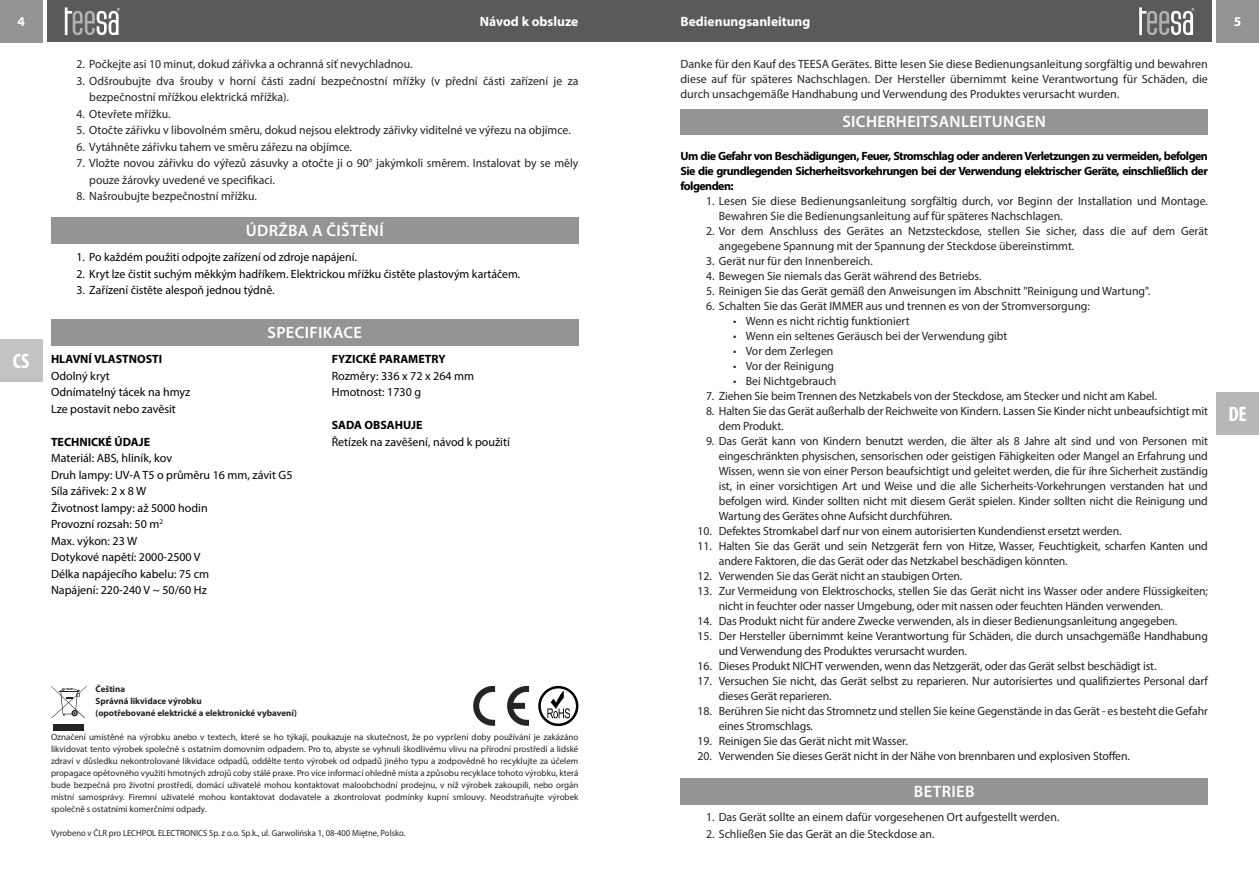
<style>
.page{position:relative;width:1259px;height:893px;background:#fff}
.page>*{position:absolute;margin:0;border:0;box-sizing:border-box;transform-origin:0 0}
.t1{font:700 condensed 21px "Myriad Pro";color:#fff}
.t2{font:600 16.5px "Myriad Pro";letter-spacing:.02em;color:#fff}
.t3{font:700 13.5px "Myriad Pro";color:#fff}
.t4{font:12px/15px "Myriad Pro";letter-spacing:-.01em;color:#222}
.t5{font:12px/16.5px "Myriad Pro";color:#000}
.t6{font:700 12px/15px "Myriad Pro";letter-spacing:-.01em;color:#000;text-align:justify}
.t7{font:12px/15px "Myriad Pro";color:#242424;text-align:justify}
.t8{font:9px/12px "Myriad Pro";color:#242424;text-align:justify}
.t9{font:9px "Myriad Pro";color:#242424;scale:.95 1}
.t10{font:700 9px/12px "Myriad Pro";color:#242424}
</style>
<div class="page">
<div style="left:51px;top:217px;width:527px;height:26px;background:#949494"></div>
<div style="left:51px;top:319px;width:527px;height:26px;background:#949494"></div>
<div style="left:53px;top:724px;width:31px;height:7px;background:#242424"></div>
<svg style="left:51px;top:686px;width:36px;height:32px"></svg>
<svg style="left:473px;top:685px;width:56px;height:41px"></svg>
<svg style="left:538px;top:686px;width:40px;height:40px"></svg>
<div style="left:0;top:0;width:43px;height:43px;background:#949494"></div>
<div style="left:47px;top:0;width:582px;height:42px;background:#5a5a5a"></div>
<svg style="left:65px;top:7px;width:55px;height:28px"></svg>
<div style="left:0;top:339px;width:43px;height:43px;background:#c3c3c3"></div>
<div style="left:680px;top:109px;width:528px;height:25px;background:#949494"></div>
<div style="left:629px;top:0;width:583px;height:42px;background:#5a5a5a"></div>
<div style="left:1216px;top:0;width:43px;height:43px;background:#949494"></div>
<svg style="left:1139px;top:7px;width:55px;height:28px"></svg>
<div style="left:1216px;top:392px;width:43px;height:43px;background:#b7b7b7"></div>
<div style="left:680px;top:778px;width:528px;height:27px;background:#949494"></div>
<p class="t3" style="left:18px;top:16px;width:9px">4</p>
<p class="t3" style="left:448px;top:16px;width:131px">Bedienungsanleitung</p>
<p class="t3" style="left:680px;top:16px;width:131px">Bedienungsanleitung</p>
<p class="t3" style="left:1234px;top:16px;width:9px">5</p>
<p class="t3" style="left:480px;top:16px;width:100px">Návod k obsluze</p>
<p class="t3" style="left:680px;top:16px;width:93px">Návod k obsluz</p>
<h1 class="t1" style="left:13px;top:352px;width:18px">CS</h1>
<p class="t4" style="left:77px;top:58px;width:337px">2. Počkejte asi 10 minut, dokud zářivka a ochranná síť nevychladnou.</p>
<p class="t4" style="left:89px;top:73px;width:491px;line-height:16.5px;text-indent:-13px">3. Odšroubujte dva šrouby v horní části zadní bezpečnostní mřížky (v přední části zařízení je za bezpečnostní mřížkou elektrická mřížka).</p>
<p class="t4" style="left:77px;top:107px;width:96px">4. Otevřete mřížku.</p>
<p class="t4" style="left:77px;top:124px;width:496px">5. Otočte zářivku v libovolném směru, dokud nejsou elektrody zářivky viditelné ve výřezu na objímce.</p>
<p class="t4" style="left:77px;top:140px;width:277px">6. Vytáhněte zářivku tahem ve směru zářezu na objímce.</p>
<p class="t4" style="left:89px;top:156px;width:490px;line-height:16.5px;text-indent:-13px">7. Vložte novou zářivku do výřezů zásuvky a otočte ji o 90° jakýmkoli směrem. Instalovat by se měly pouze žárovky uvedené ve specifikaci.</p>
<p class="t4" style="left:77px;top:190px;width:182px">8. Našroubujte bezpečnostní mřížku.</p>
<h2 class="t2" style="left:246px;top:223px;width:139px">ÚDRŽBA A ČIŠTĚNÍ</h2>
<p class="t5" style="left:77px;top:250px;width:282px">1. Po každém použiti odpojte zařízení od zdroje napájení.</p>
<p class="t5" style="left:77px;top:267px;width:445px">2. Kryt lze čistit suchým měkkým hadříkem. Elektrickou mřížku čistěte plastovým kartáčem.</p>
<p class="t5" style="left:77px;top:283px;width:200px">3. Zařízení čistěte alespoň jednou týdně.</p>
<h2 class="t2" style="left:267px;top:325px;width:96px">SPECIFIKACE</h2>
<p class="t6" style="left:51px;top:353px;width:113px">HLAVNÍ VLASTNOSTI</p>
<p class="t5" style="left:51px;top:368px;width:141px">Odolný kryt<br>Odnímatelný tácek na hmyz<br>Lze postavit nebo zavěsit</p>
<p class="t6" style="left:51px;top:435px;width:101px">TECHNICKÉ ÚDAJE</p>
<p class="t5" style="left:51px;top:451px;width:243px">Materiál: ABS, hliník, kov<br>Druh lampy: UV-A T5 o průměru 16 mm, závit G5<br>Síla zářivek: 2 x 8 W<br>Životnost lampy: až 5000 hodin<br>Provozní rozsah: 50 m<sup>2<br></sup>Max. výkon: 23 W<br>Dotykové napětí: 2000-2500 V<br>Délka napájecího kabelu: 75 cm<br>Napájení: 220-240 V ~ 50/60 Hz</p>
<p class="t6" style="left:332px;top:353px;width:115px">FYZICKÉ PARAMETRY</p>
<p class="t5" style="left:332px;top:368px;width:144px">Rozměry: 336 x 72 x 264 mm<br>Hmotnost: 1730 g</p>
<p class="t6" style="left:332px;top:419px;width:92px">SADA OBSAHUJE</p>
<p class="t5" style="left:332px;top:434px;width:180px">Řetízek na zavěšení, návod k použití</p>
<p class="t10" style="left:95px;top:684px;width:203px">Čeština<br>Správná likvidace výrobku<br>(opotřebované elektrické a elektronické vybavení)</p>
<p class="t8" style="left:51px;top:732px;width:529px">Označení umístěné na výrobku anebo v textech, které se ho týkají, poukazuje na skutečnost, že po vypršení doby používání je zakázáno likvidovat tento výrobek společně s ostatním domovním odpadem. Pro to, abyste se vyhnuli škodlivému vlivu na přírodní prostředí a lidské zdraví v důsledku nekontrolované likvidace odpadů, oddělte tento výrobek od odpadů jiného typu a zodpovědně ho recyklujte za účelem propagace opětovného využití hmotných zdrojů coby stálé praxe. Pro více informací ohledně místa a způsobu recyklace tohoto výrobku, která bude bezpečná pro životní prostředí, domácí uživatelé mohou kontaktovat maloobchodní prodejnu, v níž výrobek zakoupili, nebo orgán místní samosprávy. Firemní uživatelé mohou kontaktovat dodavatele a zkontrolovat podmínky kupní smlouvy. Neodstraňujte výrobek společně s ostatními komerčními odpady.</p>
<p class="t9" style="left:51px;top:829px;width:374px">Vyrobeno v ČLR pro LECHPOL ELECTRONICS Sp. z o.o. Sp.k., ul. Garwolińska 1, 08-400 Miętne, Polsko.</p>
<p class="t7" style="left:680px;top:58px;width:529px">Danke für den Kauf des TEESA Gerätes. Bitte lesen Sie diese Bedienungsanleitung sorgfältig und bewahren diese auf für späteres Nachschlagen. Der Hersteller übernimmt keine Verantwortung für Schäden, die durch unsachgemäße Handhabung und Verwendung des Produktes verursacht wurden.</p>
<h2 class="t2" style="left:842px;top:115px;width:205px">SICHERHEITSANLEITUNGEN</h2>
<p class="t6" style="left:680px;top:149px;width:529px">Um die Gefahr von Beschädigungen, Feuer, Stromschlag oder anderen Verletzungen zu vermeiden, befolgen Sie die grundlegenden Sicherheitsvorkehrungen bei der Verwendung elektrischer Geräte, einschließlich der folgenden:</p>
<p class="t4" style="left:719px;top:194px;width:490px;text-indent:-13px">1. Lesen Sie diese Bedienungsanleitung sorgfältig durch, vor Beginn der Installation und Montage.<br>Bewahren Sie die Bedienungsanleitung auf für späteres Nachschlagen.</p>
<p class="t4" style="left:719px;top:224px;width:490px;text-indent:-13px">2. Vor dem Anschluss des Gerätes an Netzsteckdose, stellen Sie sicher, dass die auf dem Gerät angegebene Spannung mit der Spannung der Steckdose übereinstimmt.</p>
<p class="t4" style="left:706px;top:254px;width:168px">3. Gerät nur für den Innenbereich.</p>
<p class="t4" style="left:706px;top:269px;width:277px">4. Bewegen Sie niemals das Gerät während des Betriebs.</p>
<p class="t4" style="left:706px;top:284px;width:445px">5. Reinigen Sie das Gerät gemäß den Anweisungen im Abschnitt "Reinigung und Wartung".</p>
<p class="t4" style="left:706px;top:299px;width:385px">6. Schalten Sie das Gerät IMMER aus und trennen es von der Stromversorgung:</p>
<p class="t4" style="left:733px;top:314px;width:178px">• Wenn es nicht richtig funktioniert</p>
<p class="t4" style="left:733px;top:329px;width:276px">• Wenn ein seltenes Geräusch bei der Verwendung gibt</p>
<p class="t4" style="left:733px;top:344px;width:102px">• Vor dem Zerlegen</p>
<p class="t4" style="left:733px;top:359px;width:103px">• Vor der Reinigung</p>
<p class="t4" style="left:733px;top:374px;width:105px">• Bei Nichtgebrauch</p>
<p class="t4" style="left:706px;top:389px;width:452px">7. Ziehen Sie beim Trennen des Netzkabels von der Steckdose, am Stecker und nicht am Kabel.</p>
<p class="t4" style="left:719px;top:404px;width:490px;text-indent:-13px">8. Halten Sie das Gerät außerhalb der Reichweite von Kindern. Lassen Sie Kinder nicht unbeaufsichtigt mit dem Produkt.</p>
<p class="t4" style="left:719px;top:434px;width:490px;text-align:justify;text-indent:-13px">9. Das Gerät kann von Kindern benutzt werden, die älter als 8 Jahre alt sind und von Personen mit eingeschränkten physischen, sensorischen oder geistigen Fähigkeiten oder Mangel an Erfahrung und Wissen, wenn sie von einer Person beaufsichtigt und geleitet werden, die für ihre Sicherheit zuständig ist, in einer vorsichtigen Art und Weise und die alle Sicherheits-Vorkehrungen verstanden hat und befolgen wird. Kinder sollten nicht mit diesem Gerät spielen. Kinder sollten nicht die Reinigung und Wartung des Gerätes ohne Aufsicht durchführen.</p>
<p class="t4" style="left:697px;top:524px;width:425px">10. Defektes Stromkabel darf nur von einem autorisierten Kundendienst ersetzt werden.</p>
<p class="t4" style="left:719px;top:539px;width:490px;text-indent:-21px">11. Halten Sie das Gerät und sein Netzgerät fern von Hitze, Wasser, Feuchtigkeit, scharfen Kanten und andere Faktoren, die das Gerät oder das Netzkabel beschädigen könnten.</p>
<p class="t4" style="left:697px;top:569px;width:266px">12. Verwenden Sie das Gerät nicht an staubigen Orten.</p>
<p class="t4" style="left:719px;top:584px;width:490px;text-indent:-21px">13. Zur Vermeidung von Elektroschocks, stellen Sie das Gerät nicht ins Wasser oder andere Flüssigkeiten; nicht in feuchter oder nasser Umgebung, oder mit nassen oder feuchten Händen verwenden.</p>
<p class="t4" style="left:697px;top:614px;width:481px">14. Das Produkt nicht für andere Zwecke verwenden, als in dieser Bedienungsanleitung angegeben.</p>
<p class="t4" style="left:719px;top:629px;width:490px;text-indent:-21px">15. Der Hersteller übernimmt keine Verantwortung für Schäden, die durch unsachgemäße Handhabung und Verwendung des Produktes verursacht wurden.</p>
<p class="t4" style="left:697px;top:659px;width:460px">16. Dieses Produkt NICHT verwenden, wenn das Netzgerät, oder das Gerät selbst beschädigt ist.</p>
<p class="t4" style="left:719px;top:674px;width:490px;text-indent:-21px">17. Versuchen Sie nicht, das Gerät selbst zu reparieren. Nur autorisiertes und qualifiziertes Personal darf dieses Gerät reparieren.</p>
<p class="t4" style="left:719px;top:704px;width:490px;text-indent:-21px">18. Berühren Sie nicht das Stromnetz und stellen Sie keine Gegenstände in das Gerät - es besteht die Gefahr eines Stromschlags.</p>
<p class="t4" style="left:697px;top:734px;width:212px">19. Reinigen Sie das Gerät nicht mit Wasser.</p>
<p class="t4" style="left:697px;top:749px;width:434px">20. Verwenden Sie dieses Gerät nicht in der Nähe von brennbaren und explosiven Stoffen.</p>
<h2 class="t2" style="left:914px;top:785px;width:62px">BETRIEB</h2>
<p class="t4" style="left:706px;top:811px;width:355px">1. Das Gerät sollte an einem dafür vorgesehenen Ort aufgestellt werden.</p>
<p class="t4" style="left:706px;top:827px;width:230px">2. Schließen Sie das Gerät an die Steckdose an.</p>
<h1 class="t1" style="left:1228px;top:405px;width:20px">DE</h1>
</div>
